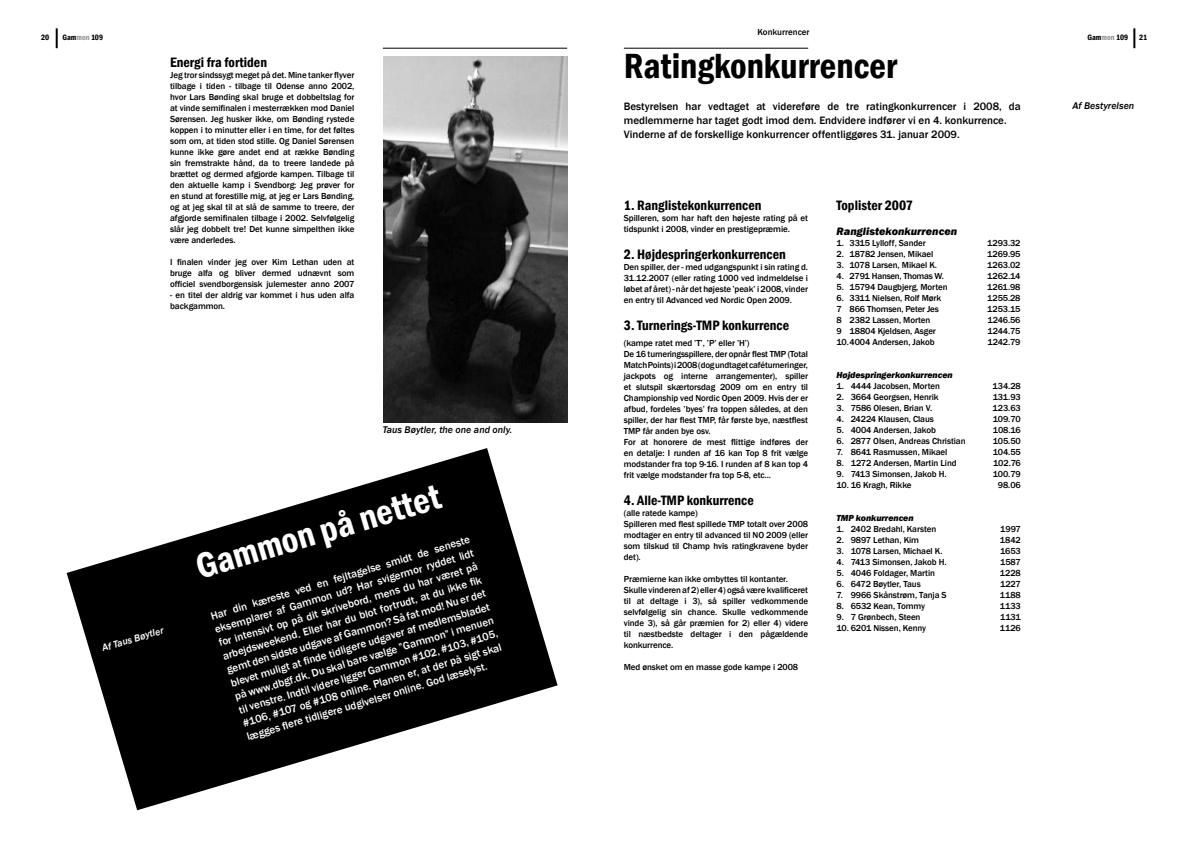
<style>
.page{position:relative;width:1191px;height:842px;background:#fff}
.page>*{position:absolute;margin:0;border:0;box-sizing:border-box;transform-origin:0 0}
.t1{font:600 condensed 36px "Franklin Gothic";color:#000}
.t2{font:600 condensed 36px "Franklin Gothic";color:#fff}
.t3{font:600 condensed 14px "Franklin Gothic";color:#000}
.t4{font:500 11px/14px "Franklin Gothic";color:#fff;text-align:justify}
.t5{font:500 11px/14px "Franklin Gothic";color:#000}
.t6{font:italic 800 11px "Franklin Gothic";color:#000}
.t7{font:italic 500 10px "Franklin Gothic";color:#000}
.t8{font:italic 500 10px "Franklin Gothic";color:#fff}
.t9{font:500 9px/11px "Franklin Gothic";letter-spacing:-.01em;color:#000}
.t10{font:italic 800 9px "Franklin Gothic";letter-spacing:-.01em;color:#000}
.t11{font:500 9px "Franklin Gothic";letter-spacing:-.03em;color:#000}
.t12{font:600 condensed 8px "Franklin Gothic";color:#000}
.s1{color:#939393}
</style>
<div class="page">
<hr style="left:56px;top:28px;width:2px;height:20px;background:#000">
<hr style="left:383px;top:48px;width:184px;height:1px;background:#000">
<hr style="left:624px;top:48px;width:184px;height:1px;background:#000">
<hr style="left:1133px;top:28px;width:2px;height:20px;background:#000">
<img style="left:383px;top:57px;width:184px;height:366px">
<svg style="left:67px;top:448px;width:490px;height:362px;fill:#000"></svg>
<p class="t9" style="left:757px;top:26px;width:54px">Konkurrencer</p>
<h1 class="t1" style="left:624px;top:41px;width:275px">Ratingkonkurrencer</h1>
<p class="t5" style="left:624px;top:99px;width:398px">Bestyrelsen har vedtaget at videreføre de tre ratingkonkurrencer i 2008, da medlemmerne har taget godt imod dem. Endvidere indfører vi en 4. konkurrence.<br>Vinderne af de forskellige konkurrencer offentliggøres 31. januar 2009.</p>
<p class="t12" style="left:41px;top:32px;width:10px">20</p>
<p class="t12" style="left:62px;top:32px;width:42px">Gam<span class="s1">mon</span> 109</p>
<p class="t12" style="left:1087px;top:32px;width:42px">Gam<span class="s1">mon</span> 109</p>
<p class="t12" style="left:1139px;top:32px;width:9px">21</p>
<h2 class="t3" style="left:170px;top:52px;width:98px">Energi fra fortiden</h2>
<p class="t9" style="left:170px;top:69px;width:186px;text-align:justify">Jeg tror sindssygt meget på det. Mine tanker flyver tilbage i tiden - tilbage til Odense anno 2002, hvor Lars Bønding skal bruge et dobbeltslag for at vinde semifinalen i mesterrækken mod Daniel Sørensen. Jeg husker ikke, om Bønding rystede koppen i to minutter eller i en time, for det føltes som om, at tiden stod stille. Og Daniel Sørensen kunne ikke gøre andet end at række Bønding sin fremstrakte hånd, da to treere landede på brættet og dermed afgjorde kampen. Tilbage til den aktuelle kamp i Svendborg: Jeg prøver for en stund at forestille mig, at jeg er Lars Bønding, og at jeg skal til at slå de samme to treere, der afgjorde semifinalen tilbage i 2002. Selvfølgelig slår jeg dobbelt tre! Det kunne simpelthen ikke være anderledes.</p>
<p class="t9" style="left:170px;top:256px;width:186px;text-align:justify">I finalen vinder jeg over Kim Lethan uden at bruge alfa og bliver dermed udnævnt som officiel svendborgensisk julemester anno 2007</p>
<p class="t9" style="left:170px;top:289px;width:186px">- en titel der aldrig var kommet i hus uden alfa backgammon.</p>
<p class="t7" style="left:1072px;top:100px;width:63px">Af Bestyrelsen</p>
<h2 class="t3" style="left:836px;top:196px;width:78px">Toplister 2007</h2>
<p class="t6" style="left:836px;top:224px;width:122px">Ranglistekonkurrencen</p>
<p class="t9" style="left:836px;top:238px;width:91px">1. 3315 Lylloff, Sander</p>
<p class="t9" style="left:987px;top:238px;width:35px">1293.32</p>
<p class="t9" style="left:836px;top:249px;width:98px">2. 18782 Jensen, Mikael</p>
<p class="t9" style="left:987px;top:249px;width:35px">1269.95</p>
<p class="t9" style="left:836px;top:260px;width:102px">3. 1078 Larsen, Mikael K.</p>
<p class="t9" style="left:987px;top:260px;width:35px">1263.02</p>
<p class="t11" style="left:836px;top:271px;width:109px">4. 2791 Hansen, Thomas W.</p>
<p class="t9" style="left:987px;top:271px;width:35px">1262.14</p>
<p class="t9" style="left:836px;top:282px;width:113px">5. 15794 Daugbjerg, Morten</p>
<p class="t9" style="left:987px;top:282px;width:35px">1261.98</p>
<p class="t9" style="left:836px;top:293px;width:106px">6. 3311 Nielsen, Rolf Mørk</p>
<p class="t9" style="left:987px;top:293px;width:35px">1255.28</p>
<p class="t9" style="left:836px;top:304px;width:104px">7 866 Thomsen, Peter Jes</p>
<p class="t9" style="left:987px;top:304px;width:35px">1253.15</p>
<p class="t9" style="left:836px;top:315px;width:95px">8 2382 Lassen, Morten</p>
<p class="t9" style="left:987px;top:315px;width:35px">1246.56</p>
<p class="t9" style="left:836px;top:326px;width:101px">9 18804 Kjeldsen, Asger</p>
<p class="t9" style="left:987px;top:326px;width:35px">1244.75</p>
<p class="t9" style="left:836px;top:337px;width:100px">10. 4004 Andersen, Jakob</p>
<p class="t9" style="left:987px;top:337px;width:35px">1242.79</p>
<p class="t10" style="left:836px;top:369px;width:118px">Højdespringerkonkurrencen</p>
<p class="t9" style="left:836px;top:381px;width:105px">1. 4444 Jacobsen, Morten</p>
<p class="t9" style="left:992px;top:381px;width:30px">134.28</p>
<p class="t9" style="left:836px;top:392px;width:104px">2. 3664 Georgsen, Henrik</p>
<p class="t9" style="left:992px;top:392px;width:30px">131.93</p>
<p class="t9" style="left:836px;top:403px;width:97px">3. 7586 Olesen, Brian V.</p>
<p class="t9" style="left:992px;top:403px;width:30px">123.63</p>
<p class="t9" style="left:836px;top:414px;width:99px">4. 24224 Klausen, Claus</p>
<p class="t9" style="left:992px;top:414px;width:30px">109.70</p>
<p class="t9" style="left:836px;top:425px;width:101px">5. 4004 Andersen, Jakob</p>
<p class="t9" style="left:993px;top:425px;width:29px">108.16</p>
<p class="t9" style="left:836px;top:436px;width:131px">6. 2877 Olsen, Andreas Christian</p>
<p class="t9" style="left:992px;top:436px;width:30px">105.50</p>
<p class="t9" style="left:836px;top:447px;width:112px">7. 8641 Rasmussen, Mikael</p>
<p class="t9" style="left:992px;top:447px;width:30px">104.55</p>
<p class="t9" style="left:836px;top:458px;width:122px">8. 1272 Andersen, Martin Lind</p>
<p class="t9" style="left:993px;top:458px;width:29px">102.76</p>
<p class="t9" style="left:836px;top:469px;width:112px">9. 7413 Simonsen, Jakob H.</p>
<p class="t9" style="left:992px;top:469px;width:30px">100.79</p>
<p class="t9" style="left:836px;top:480px;width:77px">10. 16 Kragh, Rikke</p>
<p class="t9" style="left:998px;top:480px;width:24px">98.06</p>
<p class="t10" style="left:836px;top:512px;width:79px">TMP konkurrencen</p>
<p class="t9" style="left:836px;top:524px;width:101px">1. 2402 Bredahl, Karsten</p>
<p class="t9" style="left:1000px;top:524px;width:22px">1997</p>
<p class="t9" style="left:836px;top:535px;width:84px">2. 9897 Lethan, Kim</p>
<p class="t9" style="left:999px;top:535px;width:22px">1842</p>
<p class="t9" style="left:836px;top:546px;width:107px">3. 1078 Larsen, Michael K.</p>
<p class="t9" style="left:1000px;top:546px;width:22px">1653</p>
<p class="t9" style="left:836px;top:557px;width:112px">4. 7413 Simonsen, Jakob H.</p>
<p class="t9" style="left:1000px;top:557px;width:22px">1587</p>
<p class="t9" style="left:836px;top:568px;width:100px">5. 4046 Foldager, Martin</p>
<p class="t9" style="left:1000px;top:568px;width:22px">1228</p>
<p class="t9" style="left:836px;top:579px;width:86px">6. 6472 Bøytler, Taus</p>
<p class="t9" style="left:1000px;top:579px;width:22px">1227</p>
<p class="t9" style="left:836px;top:590px;width:112px">7. 9966 Skånstrøm, Tanja S</p>
<p class="t9" style="left:1000px;top:590px;width:22px">1188</p>
<p class="t9" style="left:836px;top:601px;width:90px">8. 6532 Kean, Tommy</p>
<p class="t9" style="left:1000px;top:601px;width:22px">1133</p>
<p class="t9" style="left:836px;top:612px;width:85px">9. 7 Grønbech, Steen</p>
<p class="t9" style="left:1000px;top:612px;width:22px">1131</p>
<p class="t9" style="left:836px;top:623px;width:91px">10. 6201 Nissen, Kenny</p>
<p class="t9" style="left:1000px;top:623px;width:22px">1126</p>
<h2 class="t3" style="left:624px;top:196px;width:139px">1. Ranglistekonkurrencen</h2>
<p class="t9" style="left:624px;top:213px;width:186px">Spilleren, som har haft den højeste rating på et tidspunkt i 2008, vinder en prestigepræmie.</p>
<h2 class="t3" style="left:624px;top:245px;width:163px">2. Højdespringerkonkurrencen</h2>
<p class="t9" style="left:624px;top:262px;width:186px;text-align:justify">Den spiller, der - med udgangspunkt i sin rating d.<br>31.12.2007 (eller rating 1000 ved indmeldelse i løbet af året) - når det højeste ’peak’ i 2008, vinder en entry til Advanced ved Nordic Open 2009.</p>
<h2 class="t3" style="left:624px;top:316px;width:167px">3. Turnerings-TMP konkurrence</h2>
<p class="t9" style="left:624px;top:337px;width:186px">(kampe ratet med ’T’, ’P’ eller ’H’)<br>De 16 turneringsspillere, der opnår flest TMP (Total Match Points) i 2008 (dog undtaget caféturneringer, jackpots og interne arrangementer), spiller et slutspil skærtorsdag 2009 om en entry til Championship ved Nordic Open 2009. Hvis der er afbud, fordeles ’byes’ fra toppen således, at den spiller, der har flest TMP, får første bye, næstflest TMP får anden bye osv.<br>For at honorere de mest flittige indføres der en detalje: I runden af 16 kan Top 8 frit vælge modstander fra top 9-16. I runden af 8 kan top 4 frit vælge modstander fra top 5-8, etc...</p>
<h2 class="t3" style="left:624px;top:491px;width:131px">4. Alle-TMP konkurrence</h2>
<p class="t9" style="left:624px;top:508px;width:186px">(alle ratede kampe)<br>Spilleren med flest spillede TMP totalt over 2008 modtager en entry til advanced til NO 2009 (eller som tilskud til Champ hvis ratingkravene byder det).</p>
<p class="t9" style="left:624px;top:574px;width:186px">Præmierne kan ikke ombyttes til kontanter.<br>Skulle vinderen af 2) eller 4) også være kvalificeret til at deltage i 3), så spiller vedkommende selvfølgelig sin chance. Skulle vedkommende vinde 3), så går præmien for 2) eller 4) videre til næstbedste deltager i den pågældende konkurrence.</p>
<p class="t9" style="left:624px;top:662px;width:176px">Med ønsket om en masse gode kampe i 2008</p>
<p class="t7" style="left:383px;top:424px;width:131px">Taus Bøytler, the one and only.</p>
<h1 class="t2" style="left:190px;top:546px;width:255px;rotate:-17deg">Gammon på nettet</h1>
<p class="t4" style="left:208px;top:611px;width:272px;rotate:-17deg">Har din kæreste ved en fejltagelse smidt de seneste eksemplarer af Gammon ud? Har svigermor ryddet lidt for intensivt op på dit skrivebord, mens du har været på arbejdsweekend. Eller har du blot fortrudt, at du ikke fi k gemt den sidste udgave af Gammon? Så fat mod! Nu er det blevet muligt at fi nde tidligere udgaver af medlemsbladet på www.dbgf.dk. Du skal bare vælge ”Gammon” i menuen til venstre. Indtil videre ligger Gammon #102, #103, #105, #106, #107 og #108 online. Planen er, at der på sigt skal lægges fl ere tidligere udgivelser online. God læselyst.</p>
<p class="t8" style="left:100px;top:642px;width:65px;rotate:-17deg">Af Taus Bøytler</p>
</div>
